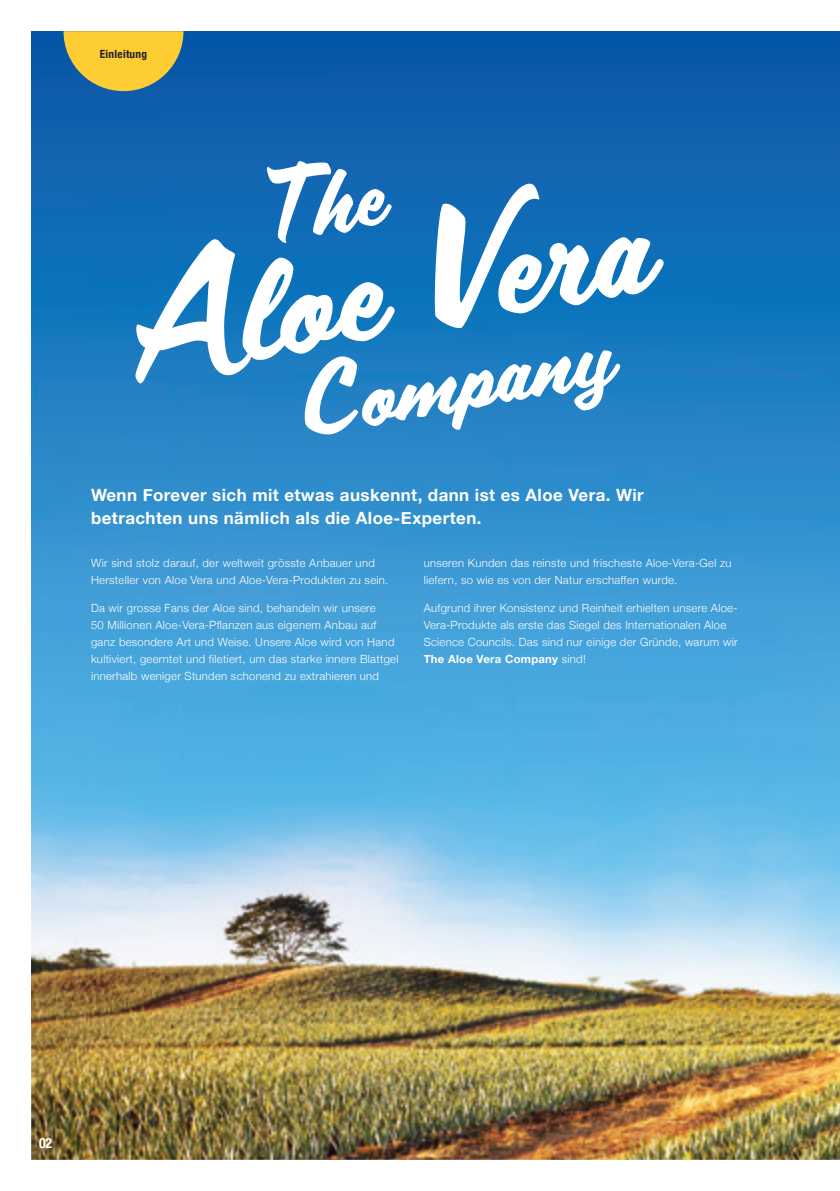
<style>
.page{position:relative;width:840px;height:1191px;background:#fff}
.page>*{position:absolute;margin:0;border:0;box-sizing:border-box;transform-origin:0 0}
.t1{font:145.4px "Scriptorama JF Tradeshow";color:#fff}
.t2{font:90.8px "Scriptorama JF Tradeshow";color:#fff}
.t3{font:700 17px/22.6px "Helvetica Neue";letter-spacing:.025em;color:#fff}
.t4{font:700 condensed 14px "Helvetica Neue";color:#fff}
.t5{font:300 11.2px/17px "Helvetica Neue";letter-spacing:.025em;color:#fff}
.t6{font:700 condensed 11.2px "Helvetica Neue";letter-spacing:.025em;color:#231f20}
.s1{font-weight:700}
</style>
<div class="page">
<img style="left:31px;top:1026px;width:808px;height:133px">
<img style="left:31px;top:31px;width:808px;height:995px">
<svg style="left:63px;top:31px;width:120px;height:60px;background:#c9b44c"></svg>
<div style="left:265px;top:156px;width:129px;height:88px;background:#1168b4"></div>
<p class="t6" style="left:100px;top:45px;width:49px">Einleitung</p>
<h1 class="t1" style="left:102px;top:229px;width:536px;rotate:-10deg">Aloe Vera</h1>
<h2 class="t2" style="left:288px;top:342px;width:317px;rotate:-10deg">Company</h2>
<h3 class="t3" style="left:91px;top:484px;width:554px">Wenn Forever sich mit etwas auskennt, dann ist es Aloe Vera. Wir betrachten uns nämlich als die Aloe-Experten.</h3>
<p class="t5" style="left:91px;top:554px;width:298px">Wir sind stolz darauf, der weltweit grösste Anbauer und<br>Hersteller von Aloe Vera und Aloe-Vera-Produkten zu sein.</p>
<p class="t5" style="left:91px;top:598px;width:309px">Da wir grosse Fans der Aloe sind, behandeln wir unsere<br>50 Millionen Aloe-Vera-Pflanzen aus eigenem Anbau auf ganz besondere Art und Weise. Unsere Aloe wird von Hand kultiviert, geerntet und filetiert, um das starke innere Blattgel innerhalb weniger Stunden schonend zu extrahieren und</p>
<p class="t5" style="left:423px;top:554px;width:309px">unseren Kunden das reinste und frischeste Aloe-Vera-Gel zu liefern, so wie es von der Natur erschaffen wurde.</p>
<p class="t5" style="left:423px;top:598px;width:315px">Aufgrund ihrer Konsistenz und Reinheit erhielten unsere Aloe-Vera-Produkte als erste das Siegel des Internationalen Aloe Science Councils. Das sind nur einige der Gründe, warum wir <span class="s1">The Aloe Vera Company</span> sind!</p>
<p class="t4" style="left:39px;top:1131px;width:15px">02</p>
</div>
